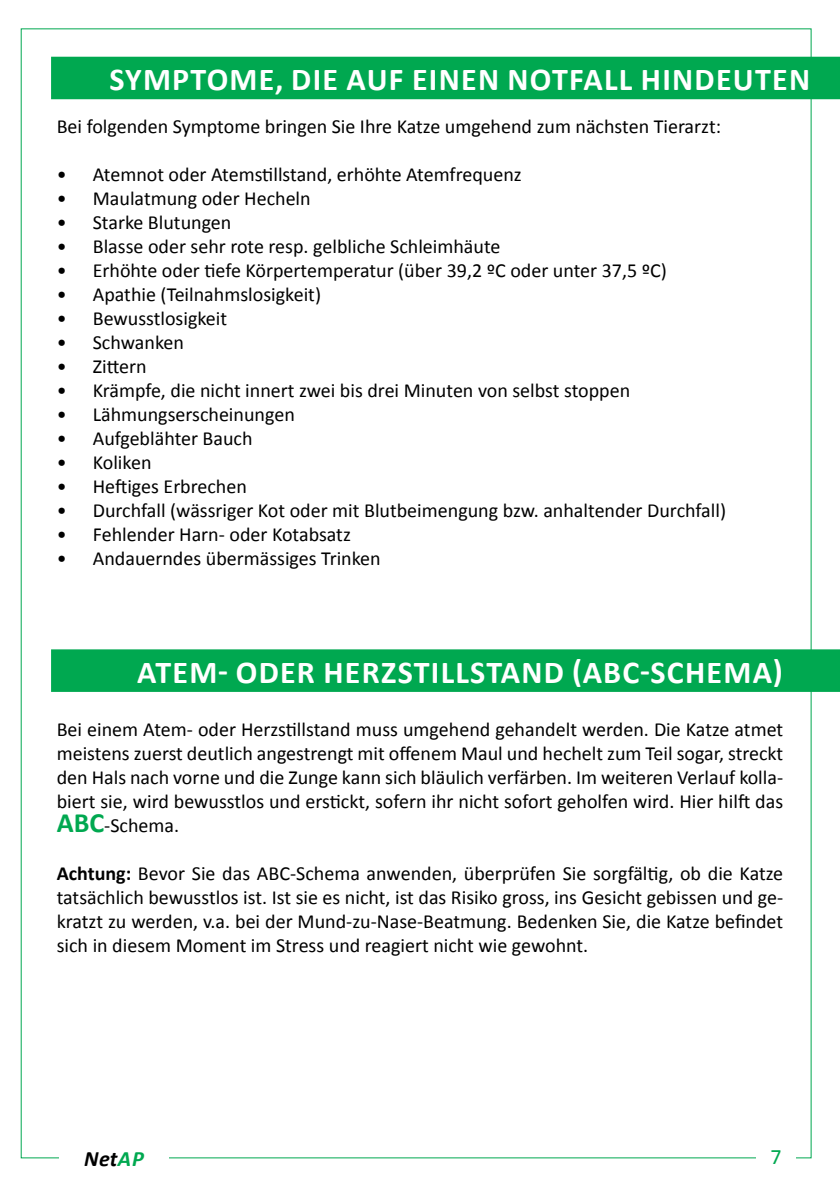
<style>
.page{position:relative;width:840px;height:1191px;background:#fff}
.page>*{position:absolute;margin:0;border:0;box-sizing:border-box;transform-origin:0 0}
.t1{font:700 32px "Calibri";letter-spacing:.04em;color:#fff}
.t2{font:italic 700 22px "Calibri";letter-spacing:.02em;color:#000}
.t3{font:22px "Calibri";color:#00a850}
.t4{font:20px/24px "Calibri";color:#000;text-align:justify}
.s1{font-weight:700;font-size:28px;color:#00a850}
.s2{font-weight:700}
.s3{color:#00a850}
</style>
<div class="page">
<div style="left:51px;top:57px;width:788px;height:42px;background:#00a850"></div>
<div style="left:51px;top:649px;width:788px;height:43px;background:#00a850"></div>
<h1 class="t1" style="left:109px;top:59px;width:702px">SYMPTOME, DIE AUF EINEN NOTFALL HINDEUTEN</h1>
<p class="t4" style="left:57px;top:113px;width:665px">Bei folgenden Symptome bringen Sie Ihre Katze umgehend zum nächsten Tierarzt:</p>
<p class="t4" style="left:57px;top:161px;width:466px">• Atemnot oder Atemstillstand, erhöhte Atemfrequenz</p>
<p class="t4" style="left:57px;top:185px;width:255px">• Maulatmung oder Hecheln</p>
<p class="t4" style="left:57px;top:209px;width:176px">• Starke Blutungen</p>
<p class="t4" style="left:57px;top:233px;width:445px">• Blasse oder sehr rote resp. gelbliche Schleimhäute</p>
<p class="t4" style="left:57px;top:257px;width:611px">• Erhöhte oder tiefe Körpertemperatur (über 39,2 ºC oder unter 37,5 ºC)</p>
<p class="t4" style="left:57px;top:281px;width:266px">• Apathie (Teilnahmslosigkeit)</p>
<p class="t4" style="left:57px;top:305px;width:172px">• Bewusstlosigkeit</p>
<p class="t4" style="left:57px;top:329px;width:129px">• Schwanken</p>
<p class="t4" style="left:57px;top:353px;width:91px">• Zittern</p>
<p class="t4" style="left:57px;top:377px;width:574px">• Krämpfe, die nicht innert zwei bis drei Minuten von selbst stoppen</p>
<p class="t4" style="left:57px;top:401px;width:239px">• Lähmungserscheinungen</p>
<p class="t4" style="left:57px;top:425px;width:197px">• Aufgeblähter Bauch</p>
<p class="t4" style="left:57px;top:449px;width:96px">• Koliken</p>
<p class="t4" style="left:57px;top:473px;width:192px">• Heftiges Erbrechen</p>
<p class="t4" style="left:57px;top:497px;width:670px">• Durchfall (wässriger Kot oder mit Blutbeimengung bzw. anhaltender Durchfall)</p>
<p class="t4" style="left:57px;top:521px;width:295px">• Fehlender Harn- oder Kotabsatz</p>
<p class="t4" style="left:57px;top:545px;width:325px">• Andauerndes übermässiges Trinken</p>
<h1 class="t1" style="left:137px;top:652px;width:646px">ATEM- ODER HERZSTILLSTAND (ABC-SCHEMA)</h1>
<p class="t4" style="left:57px;top:716px;width:727px">Bei einem Atem- oder Herzstillstand muss umgehend gehandelt werden. Die Katze atmet meistens zuerst deutlich angestrengt mit offenem Maul und hechelt zum Teil sogar, streckt den Hals nach vorne und die Zunge kann sich bläulich verfärben. Im weiteren Verlauf kolla&shy;biert sie, wird bewusstlos und erstickt, sofern ihr nicht sofort geholfen wird. Hier hilft das <span class="s1">ABC</span>-Schema.</p>
<p class="t4" style="left:57px;top:860px;width:727px"><span class="s2">Achtung:</span> Bevor Sie das ABC-Schema anwenden, überprüfen Sie sorgfältig, ob die Katze tatsächlich bewusstlos ist. Ist sie es nicht, ist das Risiko gross, ins Gesicht gebissen und ge&shy;kratzt zu werden, v.a. bei der Mund-zu-Nase-Beatmung. Bedenken Sie, die Katze befindet sich in diesem Moment im Stress und reagiert nicht wie gewohnt.</p>
<p class="t2" style="left:84px;top:1145px;width:61px">Net<span class="s3">AP</span></p>
<p class="t3" style="left:770px;top:1143px;width:13px">7</p>
</div>
